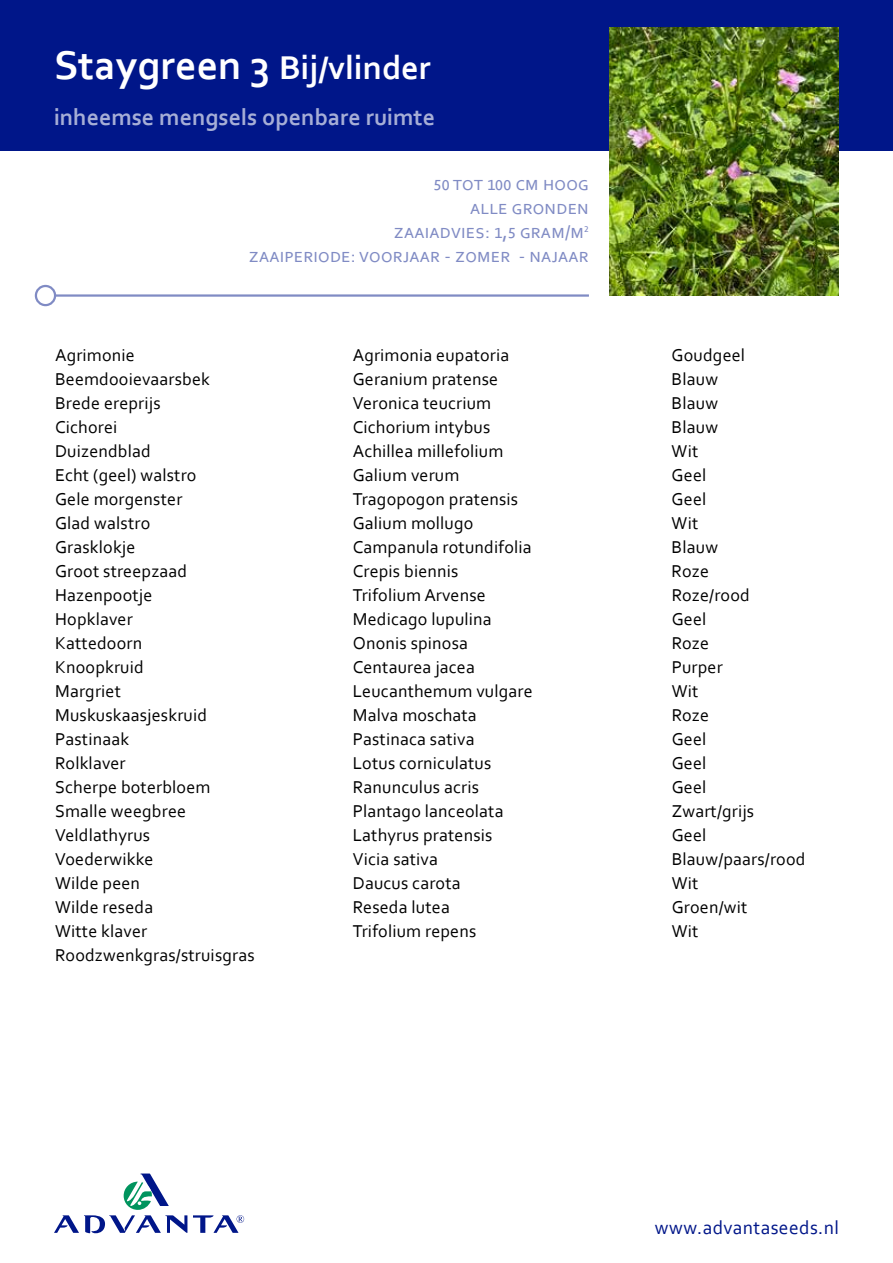
<style>
.page{position:relative;width:893px;height:1263px;background:#fff}
.page>*{position:absolute;margin:0;border:0;box-sizing:border-box;transform-origin:0 0}
.t1{font:700 34.5px "Corbel";color:#fff}
.t2{font:700 24px "Corbel";color:#a6aed6}
.t3{font:19.5px/24px "Corbel";letter-spacing:.01em;color:#808bc4;text-align:right}
.t4{font:19.5px "Corbel";letter-spacing:.02em;color:#001689}
.t5{font:18px "Corbel";letter-spacing:.01em;color:#000}
.s1{font-size:42px}
</style>
<div class="page">
<div style="left:0;top:0;width:893px;height:151px;background:#001689"></div>
<img style="left:609px;top:28px;width:230px;height:268px">
<hr style="left:55px;top:294px;width:534px;height:3px;background:#808bc4">
<div style="left:35px;top:285px;width:21px;height:21px;border:2px solid #808bc4;border-radius:50%"></div>
<svg style="left:54px;top:1173px;width:133px;height:60px"></svg>
<svg style="left:193px;top:1215px;width:51px;height:18px"></svg>
<h1 class="t1" style="left:54px;top:47px;width:378px"><span class="s1">Staygreen 3</span> Bij/vlinder</h1>
<h2 class="t2" style="left:54px;top:102px;width:383px">inheemse mengsels openbare ruimte</h2>
<p class="t3" style="left:434px;top:171px;width:157px">50 tot 100 cm hoog</p>
<p class="t3" style="left:470px;top:195px;width:120px">alle gronden</p>
<p class="t3" style="left:394px;top:219px;width:138px">zaaiadvies: 1,5 GRAM</p>
<p class="t3" style="left:249px;top:219px;width:342px">/m<sup>2<br></sup>zaaiperiode: voorjaar - zomer - najaar</p>
<p class="t5" style="left:55px;top:344px;width:81px">Agrimonie</p>
<p class="t5" style="left:353px;top:344px;width:158px">Agrimonia eupatoria</p>
<p class="t5" style="left:672px;top:344px;width:75px">Goudgeel</p>
<p class="t5" style="left:55px;top:368px;width:156px">Beemdooievaarsbek</p>
<p class="t5" style="left:353px;top:368px;width:147px">Geranium pratense</p>
<p class="t5" style="left:672px;top:368px;width:48px">Blauw</p>
<p class="t5" style="left:55px;top:392px;width:107px">Brede ereprijs</p>
<p class="t5" style="left:353px;top:392px;width:140px">Veronica teucrium</p>
<p class="t5" style="left:672px;top:392px;width:48px">Blauw</p>
<p class="t5" style="left:55px;top:416px;width:64px">Cichorei</p>
<p class="t5" style="left:353px;top:416px;width:139px">Cichorium intybus</p>
<p class="t5" style="left:672px;top:416px;width:48px">Blauw</p>
<p class="t5" style="left:55px;top:440px;width:97px">Duizendblad</p>
<p class="t5" style="left:353px;top:440px;width:152px">Achillea millefolium</p>
<p class="t5" style="left:672px;top:440px;width:28px">Wit</p>
<p class="t5" style="left:55px;top:464px;width:143px">Echt (geel) walstro</p>
<p class="t5" style="left:353px;top:464px;width:108px">Galium verum</p>
<p class="t5" style="left:672px;top:464px;width:36px">Geel</p>
<p class="t5" style="left:55px;top:488px;width:129px">Gele morgenster</p>
<p class="t5" style="left:353px;top:488px;width:167px">Tragopogon pratensis</p>
<p class="t5" style="left:672px;top:488px;width:36px">Geel</p>
<p class="t5" style="left:55px;top:512px;width:97px">Glad walstro</p>
<p class="t5" style="left:353px;top:512px;width:122px">Galium mollugo</p>
<p class="t5" style="left:672px;top:512px;width:28px">Wit</p>
<p class="t5" style="left:55px;top:536px;width:82px">Grasklokje</p>
<p class="t5" style="left:353px;top:536px;width:180px">Campanula rotundifolia</p>
<p class="t5" style="left:672px;top:536px;width:48px">Blauw</p>
<p class="t5" style="left:55px;top:560px;width:134px">Groot streepzaad</p>
<p class="t5" style="left:353px;top:560px;width:107px">Crepis biennis</p>
<p class="t5" style="left:672px;top:560px;width:39px">Roze</p>
<p class="t5" style="left:55px;top:584px;width:99px">Hazenpootje</p>
<p class="t5" style="left:353px;top:584px;width:135px">Trifolium Arvense</p>
<p class="t5" style="left:672px;top:584px;width:80px">Roze/rood</p>
<p class="t5" style="left:55px;top:608px;width:79px">Hopklaver</p>
<p class="t5" style="left:353px;top:608px;width:140px">Medicago lupulina</p>
<p class="t5" style="left:672px;top:608px;width:36px">Geel</p>
<p class="t5" style="left:55px;top:632px;width:89px">Kattedoorn</p>
<p class="t5" style="left:353px;top:632px;width:117px">Ononis spinosa</p>
<p class="t5" style="left:672px;top:632px;width:39px">Roze</p>
<p class="t5" style="left:55px;top:656px;width:90px">Knoopkruid</p>
<p class="t5" style="left:353px;top:656px;width:124px">Centaurea jacea</p>
<p class="t5" style="left:672px;top:656px;width:53px">Purper</p>
<p class="t5" style="left:55px;top:680px;width:67px">Margriet</p>
<p class="t5" style="left:353px;top:680px;width:181px">Leucanthemum vulgare</p>
<p class="t5" style="left:672px;top:680px;width:28px">Wit</p>
<p class="t5" style="left:55px;top:704px;width:154px">Muskuskaasjeskruid</p>
<p class="t5" style="left:353px;top:704px;width:126px">Malva moschata</p>
<p class="t5" style="left:672px;top:704px;width:39px">Roze</p>
<p class="t5" style="left:55px;top:728px;width:76px">Pastinaak</p>
<p class="t5" style="left:353px;top:728px;width:123px">Pastinaca sativa</p>
<p class="t5" style="left:672px;top:728px;width:36px">Geel</p>
<p class="t5" style="left:55px;top:752px;width:72px">Rolklaver</p>
<p class="t5" style="left:353px;top:752px;width:140px">Lotus corniculatus</p>
<p class="t5" style="left:672px;top:752px;width:36px">Geel</p>
<p class="t5" style="left:55px;top:776px;width:157px">Scherpe boterbloem</p>
<p class="t5" style="left:353px;top:776px;width:128px">Ranunculus acris</p>
<p class="t5" style="left:672px;top:776px;width:36px">Geel</p>
<p class="t5" style="left:55px;top:800px;width:133px">Smalle weegbree</p>
<p class="t5" style="left:353px;top:800px;width:152px">Plantago lanceolata</p>
<p class="t5" style="left:672px;top:800px;width:84px">Zwart/grijs</p>
<p class="t5" style="left:55px;top:824px;width:97px">Veldlathyrus</p>
<p class="t5" style="left:353px;top:824px;width:141px">Lathyrus pratensis</p>
<p class="t5" style="left:672px;top:824px;width:36px">Geel</p>
<p class="t5" style="left:55px;top:848px;width:100px">Voederwikke</p>
<p class="t5" style="left:353px;top:848px;width:87px">Vicia sativa</p>
<p class="t5" style="left:672px;top:848px;width:135px">Blauw/paars/rood</p>
<p class="t5" style="left:55px;top:872px;width:87px">Wilde peen</p>
<p class="t5" style="left:353px;top:872px;width:109px">Daucus carota</p>
<p class="t5" style="left:672px;top:872px;width:28px">Wit</p>
<p class="t5" style="left:55px;top:896px;width:100px">Wilde reseda</p>
<p class="t5" style="left:353px;top:896px;width:99px">Reseda lutea</p>
<p class="t5" style="left:672px;top:896px;width:77px">Groen/wit</p>
<p class="t5" style="left:55px;top:920px;width:94px">Witte klaver</p>
<p class="t5" style="left:353px;top:920px;width:125px">Trifolium repens</p>
<p class="t5" style="left:672px;top:920px;width:28px">Wit</p>
<p class="t5" style="left:55px;top:944px;width:201px">Roodzwenkgras/struisgras</p>
<p class="t4" style="left:655px;top:1215px;width:185px">www.advantaseeds.nl</p>
</div>
